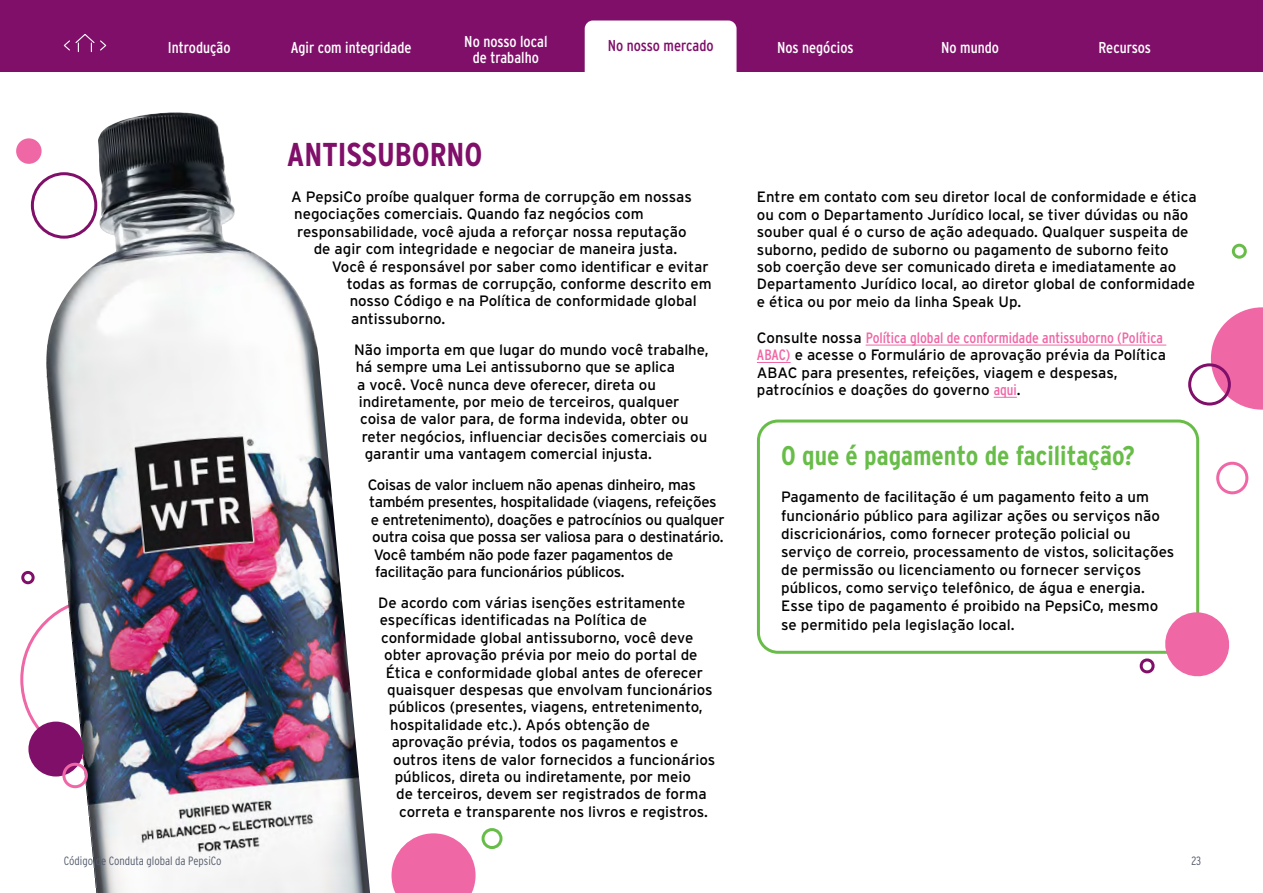
<style>
.page{position:relative;width:1263px;height:893px;background:#fff}
.page>*{position:absolute;margin:0;border:0;box-sizing:border-box;transform-origin:0 0}
.X_TOC_Topic{font:700 33px "Interstate Condensed";color:#800f69}
.Question_Title{font:700 27px "Interstate Condensed";color:#68bd49}
.t1{font:15.75px/16.5px "Interstate Condensed";color:#fff;text-align:center}
.t2{font:15.75px "Interstate Condensed";color:#800f69}
.Body{font:15px/17.4px "Interstate";color:#000}
.Body-2{font:15px "Interstate";letter-spacing:-.02em;color:#000}
.t3{font:300 12px "Interstate Condensed";color:#545b6b}
.s1{font-family:"Interstate Condensed";color:#f067a6}
</style>
<div class="page">
<div style="left:757px;top:420px;width:442px;height:234px;border:3px solid #68bd49;border-radius:20px"></div>
<div style="left:18px;top:140px;width:22px;height:22px;background:#f067a6;border-radius:50%"></div>
<div style="left:16px;top:138px;width:26px;height:26px;border:3px solid #f067a6;border-radius:50%"></div>
<img style="left:44px;top:112px;width:326px;height:781px">
<hr style="left:866px;top:345px;width:300px;height:1px;background:#f067a6">
<hr style="left:757px;top:362px;width:34px;height:1px;background:#f067a6">
<svg style="left:994px;top:397px;width:23px;height:1px"></svg>
<div style="left:1216px;top:462px;width:32px;height:32px;border:3px solid #f067a6;border-radius:50%"></div>
<div style="left:1232px;top:244px;width:15px;height:15px;border:3px solid #68bd49;border-radius:50%"></div>
<div style="left:21px;top:571px;width:14px;height:13px;border:3px solid #800f69;border-radius:50%"></div>
<svg style="left:1211px;top:307px;width:52px;height:103px"></svg>
<div style="left:1188px;top:363px;width:43px;height:42px;border:3px solid #800f69;border-radius:50%"></div>
<svg style="left:391px;top:833px;width:85px;height:60px"></svg>
<div style="left:481px;top:828px;width:21px;height:21px;border:3px solid #68bd49;border-radius:50%"></div>
<div style="left:30px;top:723px;width:52px;height:52px;background:#800f69;border-radius:50%"></div>
<div style="left:28px;top:722px;width:55px;height:54px;border:3px solid #800f69;border-radius:50%"></div>
<div style="left:62px;top:763px;width:26px;height:25px;border:3px solid #f067a6;border-radius:50%"></div>
<svg style="left:1164px;top:607px;width:66px;height:70px"></svg>
<svg style="left:1139px;top:658px;width:16px;height:16px"></svg>
<div style="left:0;top:0;width:1263px;height:72px;background:#800f69"></div>
<svg style="left:63px;top:34px;width:44px;height:19px"></svg>
<div style="left:584px;top:20px;width:153px;height:52px;background:#fff"></div>
<p class="t1" style="left:168px;top:39px;width:64px">Introdução</p>
<p class="t1" style="left:464px;top:33px;width:85px">No nosso local de trabalho</p>
<p class="t1" style="left:291px;top:39px;width:122px">Agir com integridade</p>
<p class="t2" style="left:608px;top:37px;width:107px">No nosso mercado</p>
<p class="t1" style="left:777px;top:39px;width:78px">Nos negócios</p>
<p class="t1" style="left:941px;top:39px;width:59px">No mundo</p>
<p class="t1" style="left:1098px;top:39px;width:54px">Recursos</p>
<p class="X_TOC_Topic" style="left:287px;top:136px;width:197px">ANTISSUBORNO</p>
<p class="Body" style="left:291px;top:188px;width:402px">A PepsiCo proíbe qualquer forma de corrupção em nossas</p>
<p class="Body" style="left:294px;top:205px;width:351px">negociações comerciais. Quando faz negócios com</p>
<p class="Body" style="left:297px;top:223px;width:391px">responsabilidade, você ajuda a reforçar nossa reputação</p>
<p class="Body" style="left:314px;top:240px;width:364px">de agir com integridade e negociar de maneira justa.</p>
<p class="Body" style="left:332px;top:258px;width:378px">Você é responsável por saber como identificar e evitar</p>
<p class="Body" style="left:347px;top:275px;width:367px">todas as formas de corrupção, conforme descrito em</p>
<p class="Body" style="left:350px;top:292px;width:348px">nosso Código e na Política de conformidade global</p>
<p class="Body" style="left:351px;top:310px;width:94px">antissuborno.</p>
<p class="Body" style="left:354px;top:341px;width:356px">Não importa em que lugar do mundo você trabalhe,</p>
<p class="Body" style="left:356px;top:358px;width:321px">há sempre uma Lei antissuborno que se aplica</p>
<p class="Body" style="left:357px;top:375px;width:300px">a você. Você nunca deve oferecer, direta ou</p>
<p class="Body" style="left:359px;top:393px;width:322px">indiretamente, por meio de terceiros, qualquer</p>
<p class="Body" style="left:360px;top:410px;width:330px">coisa de valor para, de forma indevida, obter ou</p>
<p class="Body" style="left:362px;top:428px;width:347px">reter negócios, influenciar decisões comerciais ou</p>
<p class="Body" style="left:365px;top:445px;width:287px">garantir uma vantagem comercial injusta.</p>
<p class="Body-2" style="left:368px;top:476px;width:330px">Coisas de valor incluem não apenas dinheiro, mas</p>
<p class="Body-2" style="left:369px;top:494px;width:349px">também presentes, hospitalidade (viagens, refeições</p>
<p class="Body-2" style="left:371px;top:511px;width:355px">e entretenimento), doações e patrocínios ou qualquer</p>
<p class="Body-2" style="left:372px;top:529px;width:351px">outra coisa que possa ser valiosa para o destinatário.</p>
<p class="Body-2" style="left:374px;top:546px;width:301px">Você também não pode fazer pagamentos de</p>
<p class="Body-2" style="left:375px;top:563px;width:250px">facilitação para funcionários públicos.</p>
<p class="Body" style="left:378px;top:594px;width:309px">De acordo com várias isenções estritamente</p>
<p class="Body" style="left:380px;top:611px;width:269px">específicas identificadas na Política de</p>
<p class="Body" style="left:381px;top:629px;width:314px">conformidade global antissuborno, você deve</p>
<p class="Body" style="left:384px;top:646px;width:315px">obter aprovação prévia por meio do portal de</p>
<p class="Body" style="left:386px;top:663px;width:319px">Ética e conformidade global antes de oferecer</p>
<p class="Body" style="left:387px;top:681px;width:327px">quaisquer despesas que envolvam funcionários</p>
<p class="Body" style="left:389px;top:698px;width:316px">públicos (presentes, viagens, entretenimento,</p>
<p class="Body" style="left:390px;top:716px;width:261px">hospitalidade etc.). Após obtenção de</p>
<p class="Body" style="left:392px;top:733px;width:288px">aprovação prévia, todos os pagamentos e</p>
<p class="Body" style="left:393px;top:750px;width:323px">outros itens de valor fornecidos a funcionários</p>
<p class="Body" style="left:395px;top:768px;width:298px">públicos, direta ou indiretamente, por meio</p>
<p class="Body" style="left:396px;top:785px;width:312px">de terceiros, devem ser registrados de forma</p>
<p class="Body" style="left:399px;top:803px;width:309px">correta e transparente nos livros e registros.</p>
<p class="Body" style="left:757px;top:188px;width:441px">Entre em contato com seu diretor local de conformidade e ética ou com o Departamento Jurídico local, se tiver dúvidas ou não souber qual é o curso de ação adequado. Qualquer suspeita de suborno, pedido de suborno ou pagamento de suborno feito sob coerção deve ser comunicado direta e imediatamente ao Departamento Jurídico local, ao diretor global de conformidade e ética ou por meio da linha Speak Up.</p>
<p class="Body" style="left:757px;top:329px;width:411px">Consulte nossa <span class="s1">Política global de conformidade antissuborno (Política ABAC)</span> e acesse o Formulário de aprovação prévia da Política ABAC para presentes, refeições, viagem e despesas, patrocínios e doações do governo <span class="s1">aqui</span>.</p>
<p class="Question_Title" style="left:781px;top:441px;width:355px">O que é pagamento de facilitação?</p>
<p class="Body" style="left:781px;top:488px;width:395px;line-height:18.1px">Pagamento de facilitação é um pagamento feito a um funcionário público para agilizar ações ou serviços não discricionários, como fornecer proteção policial ou serviço de correio, processamento de vistos, solicitações de permissão ou licenciamento ou fornecer serviços públicos, como serviço telefônico, de água e energia.<br>Esse tipo de pagamento é proibido na PepsiCo, mesmo se permitido pela legislação local.</p>
<p class="t3" style="left:64px;top:854px;width:159px">Código de Conduta global da PepsiCo</p>
<p class="t3" style="left:1191px;top:854px;width:11px">23</p>
</div>
